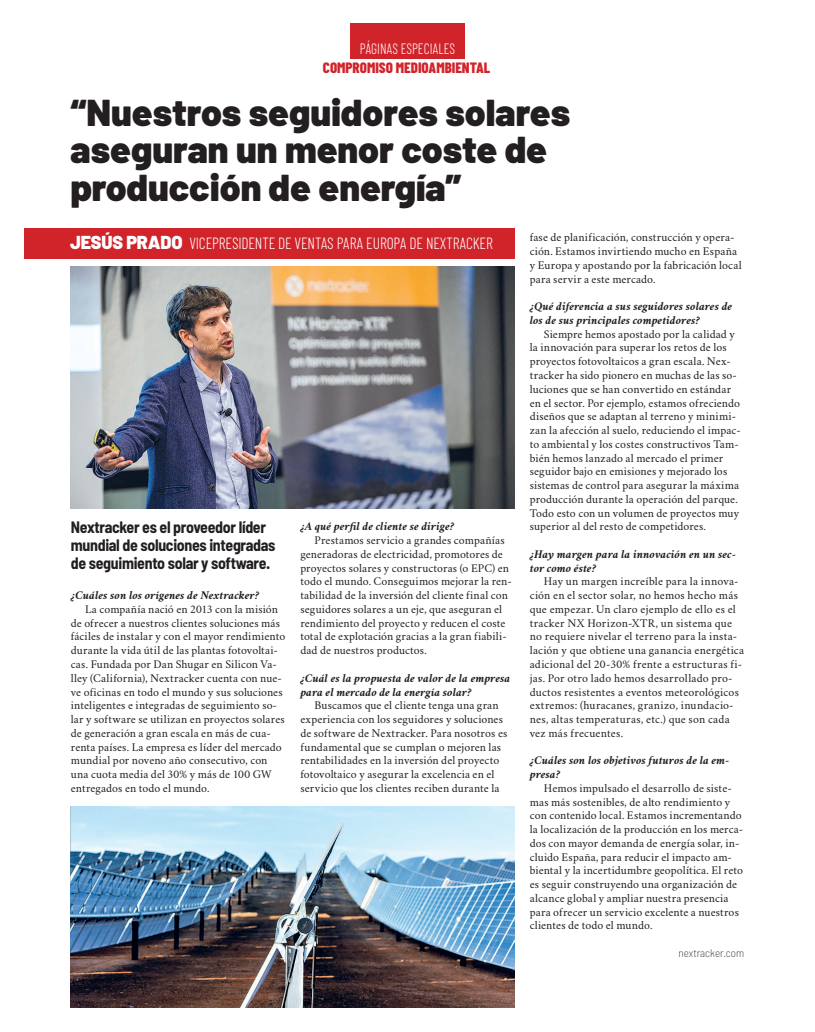
<style>
.page{position:relative;width:815px;height:1032px;background:#fff}
.page>*{position:absolute;margin:0;border:0;box-sizing:border-box;transform-origin:0 0}
.t1{font:900 37.5px/37.5px "Barlow";color:#231f20}
.t2{font:700 semi-condensed 16.5px/17.8px "Barlow";letter-spacing:-.02em;color:#231f20;scale:.96 1}
.t3{font:300 16.25px "Barlow Condensed";letter-spacing:-.01em;color:#fff;scale:.96 1}
.t4{font:800 15px "Barlow Condensed";color:#d1232a}
.t5{font:300 15px "Barlow Condensed";color:#fff;scale:.9 1}
.t6{font:italic 700 11.88px/13.8px "Crimson";color:#231f20}
.t7{font:11.62px/13.8px "Crimson";letter-spacing:.01em;color:#231f20}
.t8{font:200 semi-condensed 11.12px "Barlow";color:#231f20}
.s1{font-family:"Barlow";font-weight:900;font-size:18.75px}
</style>
<div class="page">
<div style="left:350px;top:23px;width:115px;height:35px;background:#d1232a"></div>
<div style="left:24px;top:228px;width:491px;height:30px;background:#d1232a"></div>
<img style="left:71px;top:266px;width:444px;height:242px">
<img style="left:71px;top:806px;width:444px;height:200px">
<p class="t5" style="left:360px;top:40px;width:107px">PÁGINAS ESPECIALES</p>
<p class="t4" style="left:323px;top:58px;width:169px">COMPROMISO MEDIOAMBIENTAL</p>
<h1 class="t1" style="left:71px;top:94px;width:501px">“Nuestros seguidores solares aseguran un menor coste de producción de energía”</h1>
<h3 class="t3" style="left:70px;top:233px;width:442px"><span class="s1">JESÚS PRADO</span> VICEPRESIDENTE DE VENTAS PARA EUROPA DE NEXTRACKER</h3>
<p class="t7" style="left:530px;top:230px;width:213px">fase de planificación, construcción y opera&shy;ción. Estamos invirtiendo mucho en España y Europa y apostando por la fabricación local para servir a este mercado.</p>
<p class="t6" style="left:530px;top:299px;width:204px">¿Qué diferencia a sus seguidores solares de los de sus principales competidores?</p>
<p class="t7" style="left:530px;top:326px;width:213px;text-indent:14px">Siempre hemos apostado por la calidad y la innovación para superar los retos de los proyectos fotovoltaicos a gran escala. Nex&shy;tracker ha sido pionero en muchas de las so&shy;luciones que se han convertido en estándar en el sector. Por ejemplo, estamos ofreciendo diseños que se adaptan al terreno y minimi&shy;zan la afección al suelo, reduciendo el impac&shy;to ambiental y los costes constructivos Tam&shy;bién hemos lanzado al mercado el primer seguidor bajo en emisiones y mejorado los sistemas de control para asegurar la máxima producción durante la operación del parque.<br>Todo esto con un volumen de proyectos muy superior al del resto de competidores.</p>
<p class="t6" style="left:530px;top:546px;width:208px">¿Hay margen para la innovación en un sec&shy;tor como éste?</p>
<p class="t7" style="left:530px;top:574px;width:216px;text-indent:14px">Hay un margen increíble para la innova&shy;ción en el sector solar, no hemos hecho más que empezar. Un claro ejemplo de ello es el tracker NX Horizon-XTR, un sistema que no requiere nivelar el terreno para la insta&shy;lación y que obtiene una ganancia energética adicional del 20-30% frente a estructuras fi&shy;jas. Por otro lado hemos desarrollado pro&shy;ductos resistentes a eventos meteorológicos extremos: (huracanes, granizo, inundacio&shy;nes, altas temperaturas, etc.) que son cada vez más frecuentes.</p>
<p class="t6" style="left:530px;top:752px;width:201px">¿Cuáles son los objetivos futuros de la em&shy;presa?</p>
<p class="t7" style="left:530px;top:780px;width:215px;text-indent:14px">Hemos impulsado el desarrollo de siste&shy;mas más sostenibles, de alto rendimiento y con contenido local. Estamos incrementando la localización de la producción en los merca&shy;dos con mayor demanda de energía solar, in&shy;cluido España, para reducir el impacto am&shy;biental y la incertidumbre geopolítica. El reto es seguir construyendo una organización de alcance global y ampliar nuestra presencia para ofrecer un servicio excelente a nuestros clientes de todo el mundo.</p>
<h2 class="t2" style="left:71px;top:518px;width:215px">Nextracker es el proveedor líder mundial de soluciones integradas de seguimiento solar y software.</h2>
<p class="t6" style="left:300px;top:519px;width:155px">¿A qué perfil de cliente se dirige?</p>
<p class="t7" style="left:300px;top:532px;width:213px;text-indent:14px">Prestamos servicio a grandes compañías generadoras de electricidad, promotores de proyectos solares y constructoras (o EPC) en todo el mundo. Conseguimos mejorar la ren&shy;tabilidad de la inversión del cliente final con seguidores solares a un eje, que aseguran el rendimiento del proyecto y reducen el coste total de explotación gracias a la gran fiabili&shy;dad de nuestros productos.</p>
<p class="t6" style="left:300px;top:670px;width:211px">¿Cuál es la propuesta de valor de la empresa para el mercado de la energía solar?</p>
<p class="t7" style="left:300px;top:697px;width:209px;text-indent:14px">Buscamos que el cliente tenga una gran experiencia con los seguidores y soluciones de software de Nextracker. Para nosotros es fundamental que se cumplan o mejoren las rentabilidades en la inversión del proyecto fotovoltaico y asegurar la excelencia en el servicio que los clientes reciben durante la</p>
<p class="t6" style="left:71px;top:587px;width:190px">¿Cuáles son los orígenes de Nextracker?</p>
<p class="t7" style="left:71px;top:601px;width:216px;text-indent:14px">La compañía nació en 2013 con la misión de ofrecer a nuestros clientes soluciones más fáciles de instalar y con el mayor rendimiento durante la vida útil de las plantas fotovoltai&shy;cas. Fundada por Dan Shugar en Silicon Va&shy;lley (California), Nextracker cuenta con nue&shy;ve oficinas en todo el mundo y sus soluciones inteligentes e integradas de seguimiento so&shy;lar y software se utilizan en proyectos solares de generación a gran escala en más de cua&shy;renta países. La empresa es líder del mercado mundial por noveno año consecutivo, con una cuota media del 30% y más de 100 GW entregados en todo el mundo.</p>
<p class="t8" style="left:679px;top:945px;width:67px">nextracker.com</p>
</div>
